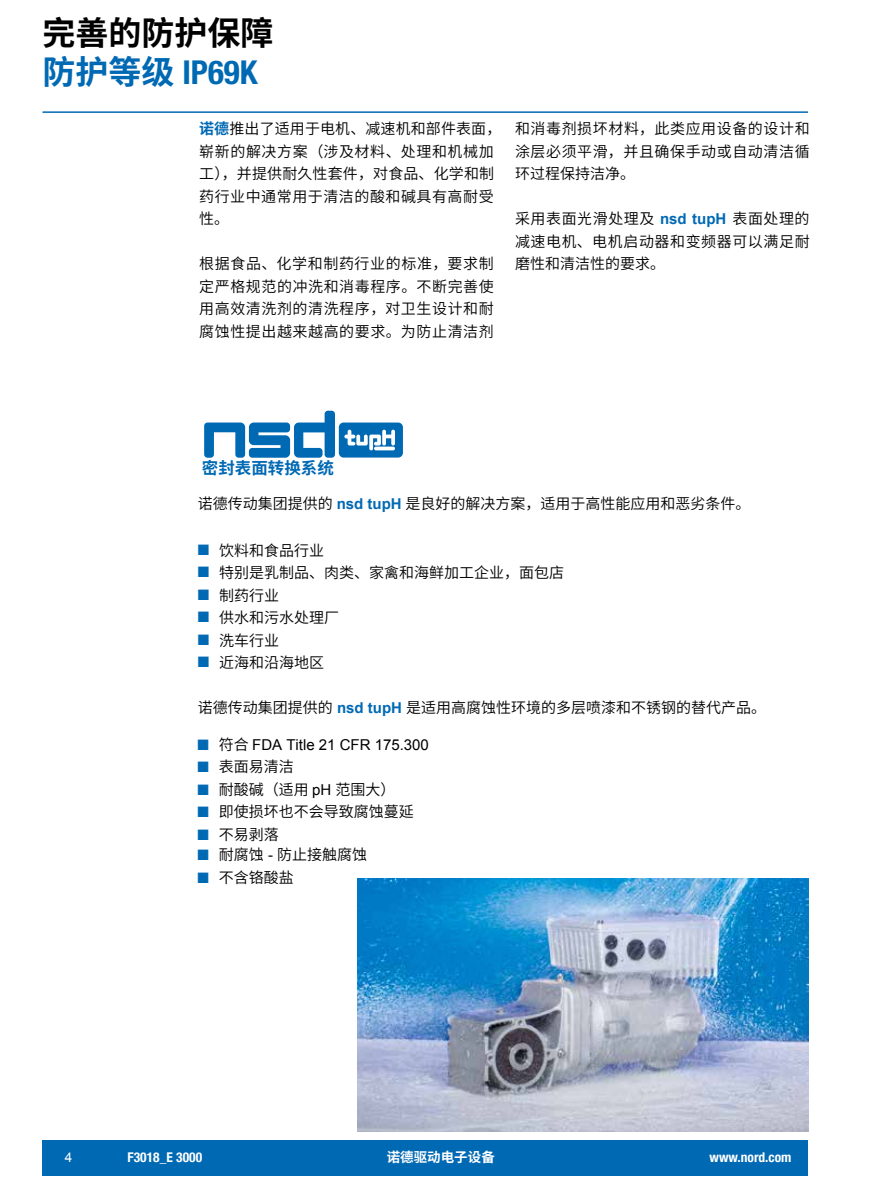
<style>
.page{position:relative;width:893px;height:1188px;background:#fff}
.page>*{position:absolute;margin:0;border:0;box-sizing:border-box;transform-origin:0 0}
.t1{font:700 condensed 33px "Helvetica Neue";color:#0069b4}
.t2{font:700 33px "Source Han Sans CN";color:#000}
.t3{font:700 16.5px "Source Han Sans CN";color:#0069b4}
.t4{font:15px/22.5px "Source Han Sans CN";letter-spacing:.01em;color:#000;text-align:justify}
.t5{font:15px/22.5px "Source Han Sans CN";letter-spacing:.035em;color:#000}
.t6{font:15px "Arial";color:#000}
.t7{font:700 condensed 13.5px "Helvetica Neue";color:#fff}
.t8{font:700 13.5px "Source Han Sans CN";color:#fff}
.t9{font:13.5px "Arial";color:#fff}
.s1{font-family:"Source Han Sans CN";font-stretch:normal}
.s2{font-weight:700;color:#0069b4}
.s3{font-family:"Arial";font-weight:700;color:#0069b4}
.s4{color:#0069b4}
.s5{font-family:"Source Han Sans CN"}
.s6{font-family:"Arial"}
</style>
<div class="page">
<div style="left:43px;top:1140px;width:765px;height:36px;background:#0069b4"></div>
<hr style="left:43px;top:111px;width:765px;height:2px;background:#0069b4">
<div style="left:339px;top:423px;width:64px;height:35px;background:#0069b4;border-radius:5px"></div>
<svg style="left:344px;top:430px;width:51px;height:20px"></svg>
<hr style="left:374px;top:447px;width:21px;height:3px;background:#fff;border-radius:2px">
<svg style="left:204px;top:411px;width:131px;height:47px"></svg>
<img style="left:357px;top:879px;width:451px;height:252px">
<h1 class="t2" style="left:43px;top:14px;width:233px">完善的防护保障</h1>
<h1 class="t1" style="left:43px;top:53px;width:216px"><span class="s1">防护等级</span> IP69K</h1>
<p class="t5" style="left:199px;top:118px;width:304px"><span class="s2">诺德</span>推出了适用于电机、减速机和部件表面，崭新的解决方案（涉及材料、处理和机械加工），并提供耐久性套件，对食品、化学和制药行业中通常用于清洁的酸和碱具有高耐受性。</p>
<p class="t4" style="left:199px;top:253px;width:296px">根据食品、化学和制药行业的标准，要求制定严格规范的冲洗和消毒程序。不断完善使用高效清洗剂的清洗程序，对卫生设计和耐腐蚀性提出越来越高的要求。为防止清洁剂</p>
<p class="t4" style="left:515px;top:118px;width:296px">和消毒剂损坏材料，此类应用设备的设计和涂层必须平滑，并且确保手动或自动清洁循环过程保持洁净。</p>
<p class="t4" style="left:515px;top:208px;width:296px">采用表面光滑处理及 <span class="s3">nsd tupH</span> 表面处理的减速电机、电机启动器和变频器可以满足耐磨性和清洁性的要求。</p>
<p class="t3" style="left:202px;top:459px;width:133px">密封表面转换系统</p>
<p class="t4" style="left:198px;top:492px;width:554px">诺德传动集团提供的 <span class="s3">nsd tupH</span> 是良好的解决方案，适用于高性能应用和恶劣条件。</p>
<p class="t4" style="left:198px;top:539px;width:128px"><span class="s4">■</span> 饮料和食品行业</p>
<p class="t4" style="left:198px;top:562px;width:368px"><span class="s4">■</span> 特别是乳制品、肉类、家禽和海鲜加工企业，面包店</p>
<p class="t4" style="left:198px;top:584px;width:83px"><span class="s4">■</span> 制药行业</p>
<p class="t4" style="left:198px;top:607px;width:143px"><span class="s4">■</span> 供水和污水处理厂</p>
<p class="t4" style="left:198px;top:629px;width:83px"><span class="s4">■</span> 洗车行业</p>
<p class="t4" style="left:198px;top:652px;width:128px"><span class="s4">■</span> 近海和沿海地区</p>
<p class="t4" style="left:198px;top:697px;width:570px">诺德传动集团提供的 <span class="s3">nsd tupH</span> 是适用高腐蚀性环境的多层喷漆和不锈钢的替代产品。</p>
<p class="t6" style="left:198px;top:735px;width:233px"><span class="s4">■</span> <span class="s5">符合</span> FDA Title 21 CFR 175.300</p>
<p class="t4" style="left:198px;top:756px;width:98px"><span class="s4">■</span> 表面易清洁</p>
<p class="t4" style="left:198px;top:779px;width:199px"><span class="s4">■</span> 耐酸碱（适用 <span class="s6">pH</span> 范围大）</p>
<p class="t4" style="left:198px;top:801px;width:218px"><span class="s4">■</span> 即使损坏也不会导致腐蚀蔓延</p>
<p class="t4" style="left:198px;top:824px;width:83px"><span class="s4">■</span> 不易剥落</p>
<p class="t4" style="left:198px;top:844px;width:171px"><span class="s4">■</span> 耐腐蚀 <span class="s6">-</span> 防止接触腐蚀</p>
<p class="t4" style="left:198px;top:866px;width:98px"><span class="s4">■</span> 不含铬酸盐</p>
<p class="t9" style="left:65px;top:1148px;width:9px">4</p>
<p class="t7" style="left:128px;top:1149px;width:76px">F3018_E 3000</p>
<p class="t8" style="left:387px;top:1149px;width:109px">诺德驱动电子设备</p>
<p class="t7" style="left:710px;top:1149px;width:83px">www.nord.com</p>
</div>
